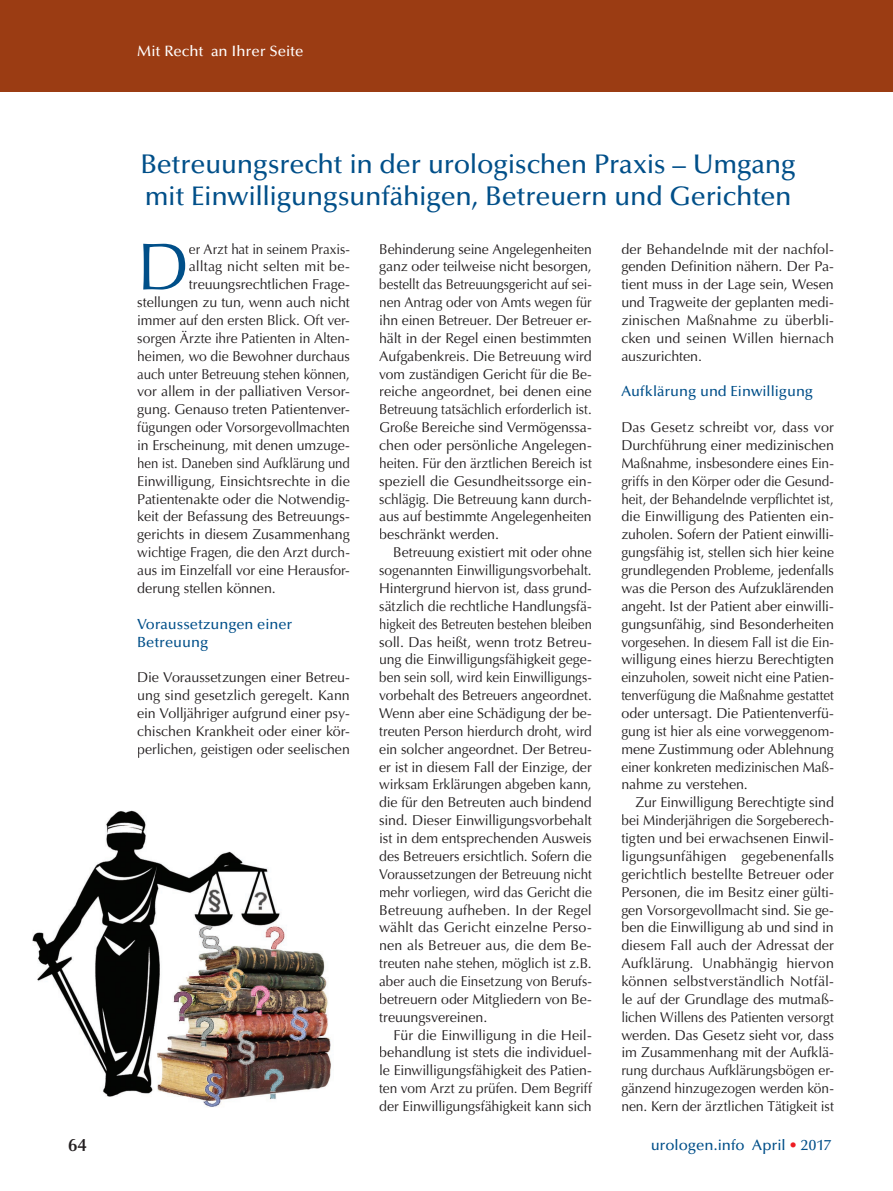
<style>
.page{position:relative;width:893px;height:1191px;background:#fff}
.page>*{position:absolute;margin:0;border:0;box-sizing:border-box;transform-origin:0 0}
.t1{font:66.45px "Optima";color:#004f89}
.t2{font:500 27px/32.4px "Optima";letter-spacing:-.015em;color:#004f89}
.t3{font:600 18px "Optima";color:#231f20}
.t4{font:500 15px "Optima";color:#004f89}
.t5{font:500 15px "Optima";color:#fff}
.t6{font:500 14.7px/17.9px "Optima";color:#004f89}
.t7{font:14.25px/17.9px "Optima";letter-spacing:-.005em;color:#231f20;text-align:justify}
.t8{font:14.25px "Optima";letter-spacing:-.005em;color:#231f20;scale:.94 1}
.t9{font:14.25px "Optima";letter-spacing:-.005em;color:#231f20;scale:.93 1}
.t10{font:14.25px "Optima";letter-spacing:-.005em;color:#231f20;scale:.96 1}
.s1{color:#ee1d23}
</style>
<div class="page">
<div style="left:0;top:0;width:893px;height:92px;background:#9b3c13"></div>
<img style="left:32px;top:811px;width:299px;height:296px">
<p class="t5" style="left:137px;top:42px;width:168px">Mit Recht an Ihrer Seite</p>
<h2 class="t2" style="left:140px;top:148px;width:657px">Betreuungsrecht in der urologischen Praxis – Umgang mit Einwilligungsunfähigen, Betreuern und Gerichten</h2>
<p class="t7" style="left:379px;top:240px;width:214px">Behinderung seine Angelegenheiten ganz oder teilweise nicht besorgen, bestellt das Betreuungsgericht auf sei&shy;nen Antrag oder von Amts wegen für ihn einen Betreuer. Der Betreuer er&shy;hält in der Regel einen bestimmten Aufgabenkreis. Die Betreuung wird vom zuständigen Gericht für die Be&shy;reiche angeordnet, bei denen eine Betreuung tatsächlich erforderlich ist.<br>Große Bereiche sind Vermögenssa&shy;chen oder persönliche Angelegen&shy;heiten. Für den ärztlichen Bereich ist speziell die Gesundheitssorge ein&shy;schlägig. Die Betreuung kann durch&shy;aus auf bestimmte Angelegenheiten beschränkt werden.</p>
<p class="t7" style="left:379px;top:543px;width:214px;text-indent:14px">Betreuung existiert mit oder ohne sogenannten Einwilligungsvorbehalt.<br>Hintergrund hiervon ist, dass grund&shy;sätzlich die rechtliche Handlungsfä&shy;higkeit des Betreuten bestehen bleiben soll. Das heißt, wenn trotz Betreu&shy;ung die Einwilligungsfähigkeit gege&shy;ben sein soll, wird kein Einwilligungs&shy;vorbehalt des Betreuers angeordnet.<br>Wenn aber eine Schädigung der be&shy;treuten Person hierdurch droht, wird ein solcher angeordnet. Der Betreu&shy;er ist in diesem Fall der Einzige, der wirksam Erklärungen abgeben kann, die für den Betreuten auch bindend sind. Dieser Einwilligungsvorbehalt ist in dem entsprechenden Ausweis des Betreuers ersichtlich. Sofern die Voraussetzungen der Betreuung nicht mehr vorliegen, wird das Gericht die Betreuung aufheben. In der Regel wählt das Gericht einzelne Perso&shy;nen als Betreuer aus, die dem Be&shy;treuten nahe stehen, möglich ist z.B. aber auch die Einsetzung von Berufs&shy;betreuern oder Mitgliedern von Be&shy;treuungsvereinen.</p>
<p class="t7" style="left:379px;top:1026px;width:214px;text-indent:14px">Für die Einwilligung in die Heil&shy;behandlung ist stets die individuel&shy;le Einwilligungsfähigkeit des Patien&shy;ten vom Arzt zu prüfen. Dem Begriff der Einwilligungsfähigkeit kann sich</p>
<p class="t7" style="left:621px;top:240px;width:214px">der Behandelnde mit der nachfol&shy;genden Definition nähern. Der Pa&shy;tient muss in der Lage sein, Wesen und Tragweite der geplanten medi&shy;zinischen Maßnahme zu überbli&shy;cken und seinen Willen hiernach auszurichten.</p>
<p class="t6" style="left:621px;top:383px;width:193px">Aufklärung und Einwilligung</p>
<p class="t7" style="left:621px;top:418px;width:214px">Das Gesetz schreibt vor, dass vor Durchführung einer medizinischen Maßnahme, insbesondere eines Ein&shy;griffs in den Körper oder die Gesund&shy;heit, der Behandelnde verpflichtet ist, die Einwilligung des Patienten ein&shy;zuholen. Sofern der Patient einwilli&shy;gungsfähig ist, stellen sich hier keine grundlegenden Probleme, jedenfalls was die Person des Aufzuklärenden angeht. Ist der Patient aber einwilli&shy;gungsunfähig, sind Besonderheiten vorgesehen. In diesem Fall ist die Ein&shy;willigung eines hierzu Berechtigten einzuholen, soweit nicht eine Patien&shy;tenverfügung die Maßnahme gestattet oder untersagt. Die Patientenverfü&shy;gung ist hier als eine vorweggenom&shy;mene Zustimmung oder Ablehnung einer konkreten medizinischen Maß&shy;nahme zu verstehen.</p>
<p class="t7" style="left:621px;top:793px;width:214px;text-indent:14px">Zur Einwilligung Berechtigte sind bei Minderjährigen die Sorgeberech&shy;tigten und bei erwachsenen Einwil&shy;ligungsunfähigen gegebenenfalls gerichtlich bestellte Betreuer oder Personen, die im Besitz einer gülti&shy;gen Vorsorgevollmacht sind. Sie ge&shy;ben die Einwilligung ab und sind in diesem Fall auch der Adressat der Aufklärung. Unabhängig hiervon können selbstverständlich Notfäl&shy;le auf der Grundlage des mutmaß&shy;lichen Willens des Patienten versorgt werden. Das Gesetz sieht vor, dass im Zusammenhang mit der Aufklä&shy;rung durchaus Aufklärungsbögen er&shy;gänzend hinzugezogen werden kön&shy;nen. Kern der ärztlichen Tätigkeit ist</p>
<h1 class="t1" style="left:137px;top:228px;width:53px">D</h1>
<p class="t8" style="left:189px;top:240px;width:173px">er Arzt hat in seinem Praxis-</p>
<p class="t7" style="left:189px;top:258px;width:162px">alltag nicht selten mit be-</p>
<p class="t7" style="left:189px;top:276px;width:162px">treuungsrechtlichen Frage-</p>
<p class="t7" style="left:137px;top:293px;width:214px">stellungen zu tun, wenn auch nicht</p>
<p class="t7" style="left:137px;top:311px;width:214px">immer auf den ersten Blick. Oft ver-</p>
<p class="t7" style="left:137px;top:329px;width:214px">sorgen Ärzte ihre Patienten in Alten-</p>
<p class="t7" style="left:137px;top:347px;width:214px">heimen, wo die Bewohner durchaus</p>
<p class="t8" style="left:137px;top:365px;width:228px">auch unter Betreuung stehen können,</p>
<p class="t7" style="left:137px;top:383px;width:214px">vor allem in der palliativen Versor-</p>
<p class="t7" style="left:137px;top:401px;width:214px">gung. Genauso treten Patientenver-</p>
<p class="t7" style="left:137px;top:418px;width:214px">fügungen oder Vorsorgevollmachten</p>
<p class="t7" style="left:137px;top:436px;width:214px">in Erscheinung, mit denen umzuge-</p>
<p class="t9" style="left:137px;top:455px;width:230px">hen ist. Daneben sind Aufklärung und</p>
<p class="t7" style="left:137px;top:472px;width:214px">Einwilligung, Einsichtsrechte in die</p>
<p class="t7" style="left:137px;top:490px;width:214px">Patientenakte oder die Notwendig-</p>
<p class="t7" style="left:137px;top:508px;width:214px">keit der Befassung des Betreuungs-</p>
<p class="t7" style="left:137px;top:526px;width:214px">gerichts in diesem Zusammenhang</p>
<p class="t10" style="left:137px;top:544px;width:223px">wichtige Fragen, die den Arzt durch-</p>
<p class="t7" style="left:137px;top:561px;width:214px">aus im Einzelfall vor eine Herausfor-</p>
<p class="t7" style="left:137px;top:579px;width:140px">derung stellen können.</p>
<p class="t6" style="left:137px;top:615px;width:157px">Voraussetzungen einer<br>Betreuung</p>
<p class="t7" style="left:137px;top:668px;width:214px">Die Voraussetzungen einer Betreu&shy;ung sind gesetzlich geregelt. Kann ein Volljähriger aufgrund einer psy&shy;chischen Krankheit oder einer kör&shy;perlichen, geistigen oder seelischen</p>
<p class="t3" style="left:68px;top:1134px;width:20px">64</p>
<p class="t4" style="left:651px;top:1136px;width:182px">urologen.info April <span class="s1">•</span> 2017</p>
</div>
